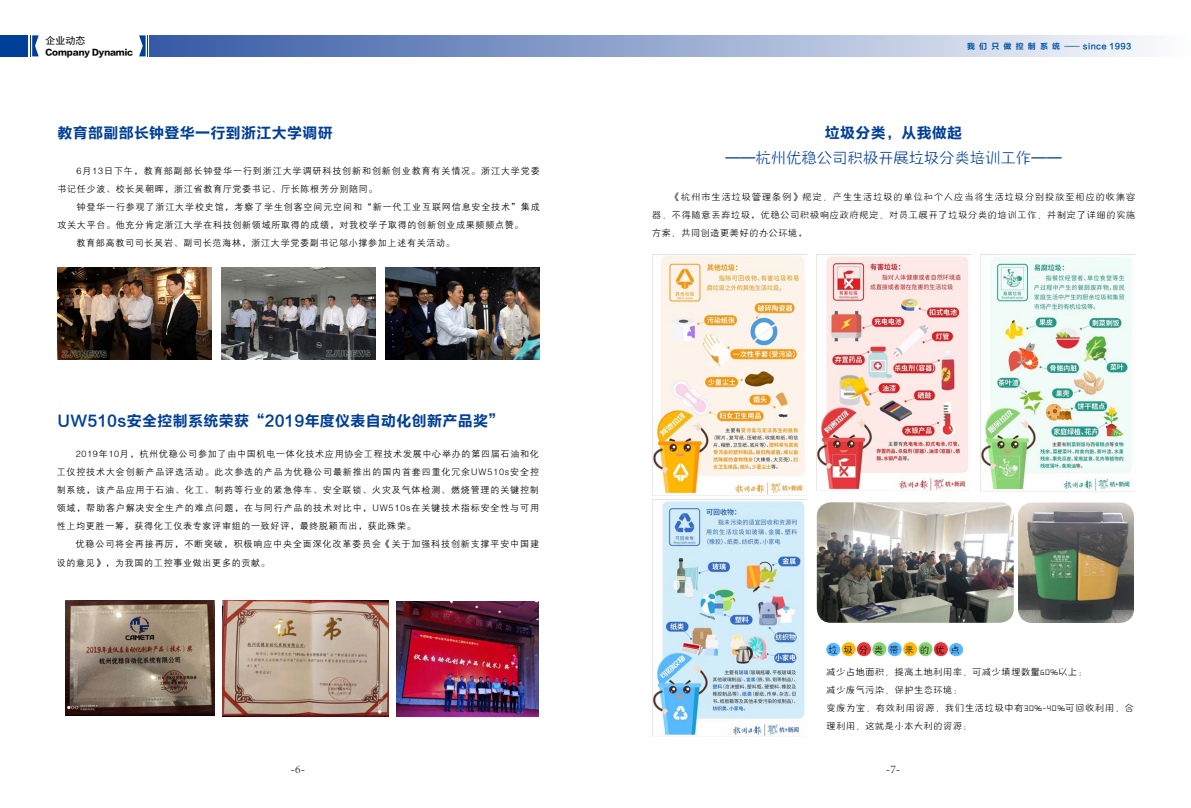
<style>
.page{position:relative;width:1191px;height:808px;background:#fff}
.page>*{position:absolute;margin:0;border:0;box-sizing:border-box;transform-origin:0 0}
.t1{font:15px "FZLTCHK GBK1 0";letter-spacing:.02em;color:#003f98}
.t2{font:15px "FZZHYJW GB1 0";letter-spacing:.02em;color:#003f98}
.t3{font:300 12px "Adobe Song Std";color:#000}
.t4{font:10px "Sim Hei";color:#000}
.t5{font:9px/18px "FZZDXJW GB1 0";letter-spacing:.08em;color:#000;text-align:justify}
.t6{font:9px/18px "FZZHYJW GB1 0";letter-spacing:.095em;color:#000}
.t7{font:9px/18px "FZZDXJW GB1 0";letter-spacing:.1em;color:#000}
.t8{font:9px "FZZHYJW GB1 0";letter-spacing:.7em;color:#000}
.t9{font:8px "FZLTCHJW GB1 0";letter-spacing:.28em;color:#0054a7}
.t10{font:8px "FZLTTHJW GB1 0";color:#000}
.s1{font-family:"FZLTCHK GBK1 0"}
</style>
<div class="page">
<div style="left:0;top:35px;width:28px;height:21px;background:#003f98"></div>
<div style="left:150px;top:35px;width:1041px;height:21px;background:linear-gradient(to right,#3559a5,#fdfdfe)"></div>
<svg style="left:30px;top:35px;width:9px;height:21px"></svg>
<svg style="left:139px;top:35px;width:9px;height:21px"></svg>
<img style="left:57px;top:268px;width:154px;height:92px">
<img style="left:65px;top:600px;width:149px;height:115px">
<img style="left:652px;top:254px;width:154px;height:242px">
<img style="left:221px;top:268px;width:154px;height:92px">
<img style="left:223px;top:601px;width:165px;height:115px">
<img style="left:396px;top:601px;width:143px;height:115px">
<img style="left:817px;top:254px;width:153px;height:237px">
<img style="left:652px;top:499px;width:153px;height:238px">
<img style="left:386px;top:268px;width:153px;height:92px">
<img style="left:981px;top:254px;width:153px;height:237px">
<img style="left:817px;top:502px;width:196px;height:121px">
<img style="left:1018px;top:502px;width:116px;height:121px">
<div style="left:933px;top:642px;width:15px;height:15px;background:#e5373c;border-radius:50%"></div>
<div style="left:933px;top:641px;width:15px;height:16px;border:1px solid #fff;border-radius:50%"></div>
<div style="left:948px;top:642px;width:15px;height:15px;background:#58b8ff;border-radius:50%"></div>
<div style="left:948px;top:642px;width:16px;height:15px;border:1px solid #fff;border-radius:50%"></div>
<div style="left:825px;top:642px;width:16px;height:15px;background:#58b8ff;border-radius:50%"></div>
<div style="left:825px;top:642px;width:16px;height:15px;border:1px solid #fff;border-radius:50%"></div>
<div style="left:918px;top:642px;width:15px;height:15px;background:#89d272;border-radius:50%"></div>
<div style="left:917px;top:641px;width:16px;height:16px;border:1px solid #fff;border-radius:50%"></div>
<div style="left:902px;top:642px;width:15px;height:15px;background:#feb805;border-radius:50%"></div>
<div style="left:902px;top:641px;width:15px;height:16px;border:1px solid #fff;border-radius:50%"></div>
<div style="left:887px;top:642px;width:15px;height:15px;background:#58b8ff;border-radius:50%"></div>
<div style="left:887px;top:641px;width:15px;height:16px;border:1px solid #fff;border-radius:50%"></div>
<div style="left:871px;top:642px;width:16px;height:15px;background:#89d272;border-radius:50%"></div>
<div style="left:871px;top:641px;width:16px;height:16px;border:1px solid #fff;border-radius:50%"></div>
<div style="left:856px;top:642px;width:15px;height:15px;background:#e5373c;border-radius:50%"></div>
<div style="left:856px;top:641px;width:15px;height:16px;border:1px solid #fff;border-radius:50%"></div>
<div style="left:841px;top:642px;width:15px;height:15px;background:#feb805;border-radius:50%"></div>
<div style="left:841px;top:641px;width:15px;height:16px;border:1px solid #fff;border-radius:50%"></div>
<p class="t4" style="left:45px;top:35px;width:41px">企业动态</p>
<p class="t10" style="left:45px;top:48px;width:89px">Company Dynamic</p>
<p class="t9" style="left:967px;top:42px;width:166px">我们只做控制系统 —— SINCE 1993</p>
<h1 class="t1" style="left:57px;top:124px;width:277px">教育部副部长钟登华一行到浙江大学调研</h1>
<h1 class="t1" style="left:825px;top:124px;width:139px">垃圾分类，从我做起</h1>
<h1 class="t2" style="left:725px;top:150px;width:338px"><span class="s1">——</span>杭州优稳公司积极开展垃圾分类培训工作<span class="s1">——</span></h1>
<p class="t7" style="left:57px;top:162px;width:484px;text-indent:19px">6月13日下午，教育部副部长钟登华一行到浙江大学调研科技创新和创新创业教育有关情况。浙江大学党委书记任少波、校长吴朝晖，浙江省教育厅党委书记、厅长陈根芳分别陪同。</p>
<p class="t5" style="left:76px;top:198px;width:465px">钟登华一行参观了浙江大学校史馆，考察了学生创客空间元空间和“新一代工业互联网信息安全技术”集成</p>
<p class="t5" style="left:57px;top:216px;width:467px">攻关大平台。他充分肯定浙江大学在科技创新领域所取得的成绩，对我校学子取得的创新创业成果频频点赞。</p>
<p class="t5" style="left:76px;top:234px;width:380px">教育部高教司司长吴岩、副司长范海林，浙江大学党委副书记邬小撑参加上述有关活动。</p>
<p class="t6" style="left:652px;top:188px;width:484px;text-align:justify;text-indent:19px">《杭州市生活垃圾管理条例》规定，产生生活垃圾的单位和个人应当将生活垃圾分别投放至相应的收集容器，不得随意丢弃垃圾。优稳公司积极响应政府规定，对员工展开了垃圾分类的培训工作，并制定了详细的实施方案，共同创造更美好的办公环境。</p>
<h1 class="t1" style="left:57px;top:413px;width:447px">UW510s安全控制系统荣获“2019年度仪表自动化创新产品奖”</h1>
<p class="t5" style="left:57px;top:446px;width:484px;text-indent:19px">2019年10月，杭州优稳公司参加了由中国机电一体化技术应用协会工程技术发展中心举办的第四届石油和化工仪控技术大会创新产品评选活动。此次参选的产品为优稳公司最新推出的国内首套四重化冗余UW510s安全控制系统，该产品应用于石油、化工、制药等行业的紧急停车、安全联锁、火灾及气体检测、燃烧管理的关键控制领域，帮助客户解决安全生产的难点问题，在与同行产品的技术对比中，UW510s在关键技术指标安全性与可用性上均更胜一筹，获得化工仪表专家评审组的一致好评，最终脱颖而出，获此殊荣。</p>
<p class="t5" style="left:57px;top:536px;width:484px;text-indent:19px">优稳公司将会再接再厉，不断突破，积极响应中央全面深化改革委员会《关于加强科技创新支撑平安中国建设的意见》，为我国的工控事业做出更多的贡献。</p>
<p class="t8" style="left:828px;top:645px;width:133px">垃圾分类带来的优点</p>
<p class="t6" style="left:826px;top:663px;width:309px">减少占地面积，提高土地利用率，可减少填埋数量60%以上；<br>减少废气污染，保护生态环境；<br>变废为宝，有效利用资源，我们生活垃圾中有30%-40%可回收利用，合理利用，这就是小本大利的资源；</p>
<h2 class="t3" style="left:291px;top:762px;width:16px">-6-</h2>
<h2 class="t3" style="left:886px;top:762px;width:16px">-7-</h2>
</div>
